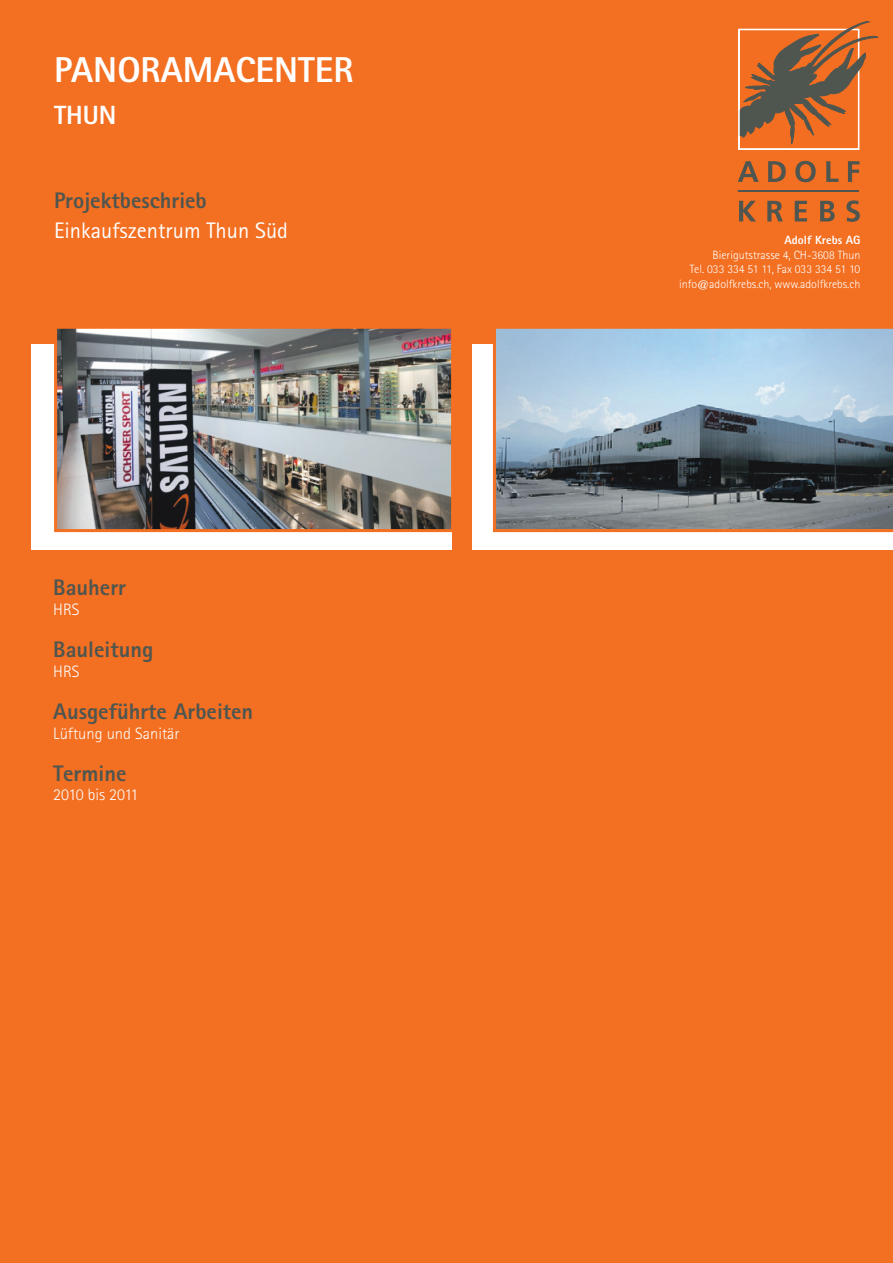
<style>
.page{position:relative;width:893px;height:1263px;background:#f36f21}
.page>*{position:absolute;margin:0;border:0;box-sizing:border-box;transform-origin:0 0}
.t1{font:800 36px "Agfa Rotis Sans Serif";color:#fff}
.t2{font:800 26.4px "Agfa Rotis Sans Serif";color:#fff}
.t3{font:800 22.5px "Agfa Rotis Sans Serif";color:#4f5650}
.t4{font:22.5px "Agfa Rotis Sans Serif";color:#fff}
.t5{font:300 16.5px "Agfa Rotis Sans Serif";color:#fff}
.t6{font:300 16.5px "Agfa Rotis Sans Serif";letter-spacing:-.02em;color:#fff}
.t7{font:300 12px "Agfa Rotis Sans Serif";color:#fff}
.t8{font:800 12px "Agfa Rotis Sans Serif";color:#fff}
</style>
<div class="page">
<div style="left:32px;top:344px;width:420px;height:206px;background:#fff"></div>
<div style="left:472px;top:344px;width:421px;height:206px;background:#fff"></div>
<svg style="left:738px;top:161px;width:21px;height:21px"></svg>
<svg style="left:768px;top:161px;width:18px;height:21px"></svg>
<svg style="left:795px;top:161px;width:21px;height:21px"></svg>
<svg style="left:826px;top:161px;width:12px;height:21px"></svg>
<svg style="left:848px;top:161px;width:11px;height:21px"></svg>
<svg style="left:739px;top:201px;width:17px;height:20px"></svg>
<svg style="left:767px;top:201px;width:16px;height:20px"></svg>
<svg style="left:795px;top:201px;width:12px;height:20px"></svg>
<svg style="left:820px;top:201px;width:15px;height:20px"></svg>
<svg style="left:846px;top:200px;width:14px;height:22px"></svg>
<hr style="left:739px;top:190px;width:120px;height:2px;background:#4f5650">
<svg style="left:738px;top:21px;width:140px;height:129px"></svg>
<img style="left:58px;top:330px;width:392px;height:198px">
<div style="left:54px;top:326px;width:400px;height:206px;border:3px solid #f36f21"></div>
<svg style="left:493px;top:328px;width:400px;height:204px;background:#8d979f"></svg>
<p class="t1" style="left:54px;top:47px;width:301px">PANORAMACENTER</p>
<p class="t2" style="left:54px;top:98px;width:64px">THUN</p>
<p class="t3" style="left:54px;top:186px;width:154px">Projektbeschrieb</p>
<p class="t4" style="left:54px;top:217px;width:236px">Einkaufszentrum Thun Süd</p>
<p class="t3" style="left:53px;top:573px;width:74px">Bauherr</p>
<p class="t5" style="left:53px;top:600px;width:28px">HRS</p>
<p class="t3" style="left:53px;top:635px;width:102px">Bauleitung</p>
<p class="t5" style="left:53px;top:662px;width:28px">HRS</p>
<p class="t3" style="left:53px;top:697px;width:202px">Ausgeführte Arbeiten</p>
<p class="t5" style="left:53px;top:723px;width:128px">Lüftung und Sanitär</p>
<p class="t3" style="left:53px;top:759px;width:75px">Termine</p>
<p class="t6" style="left:53px;top:785px;width:87px">2010 bis 2011</p>
<p class="t8" style="left:785px;top:233px;width:77px">Adolf Krebs AG</p>
<p class="t7" style="left:713px;top:248px;width:149px">Bierigutstrasse 4, CH-3608 Thun</p>
<p class="t7" style="left:690px;top:262px;width:172px">Tel. 033 334 51 11, Fax 033 334 51 10</p>
<p class="t7" style="left:679px;top:277px;width:183px">info@adolfkrebs.ch, www.adolfkrebs.ch</p>
</div>
